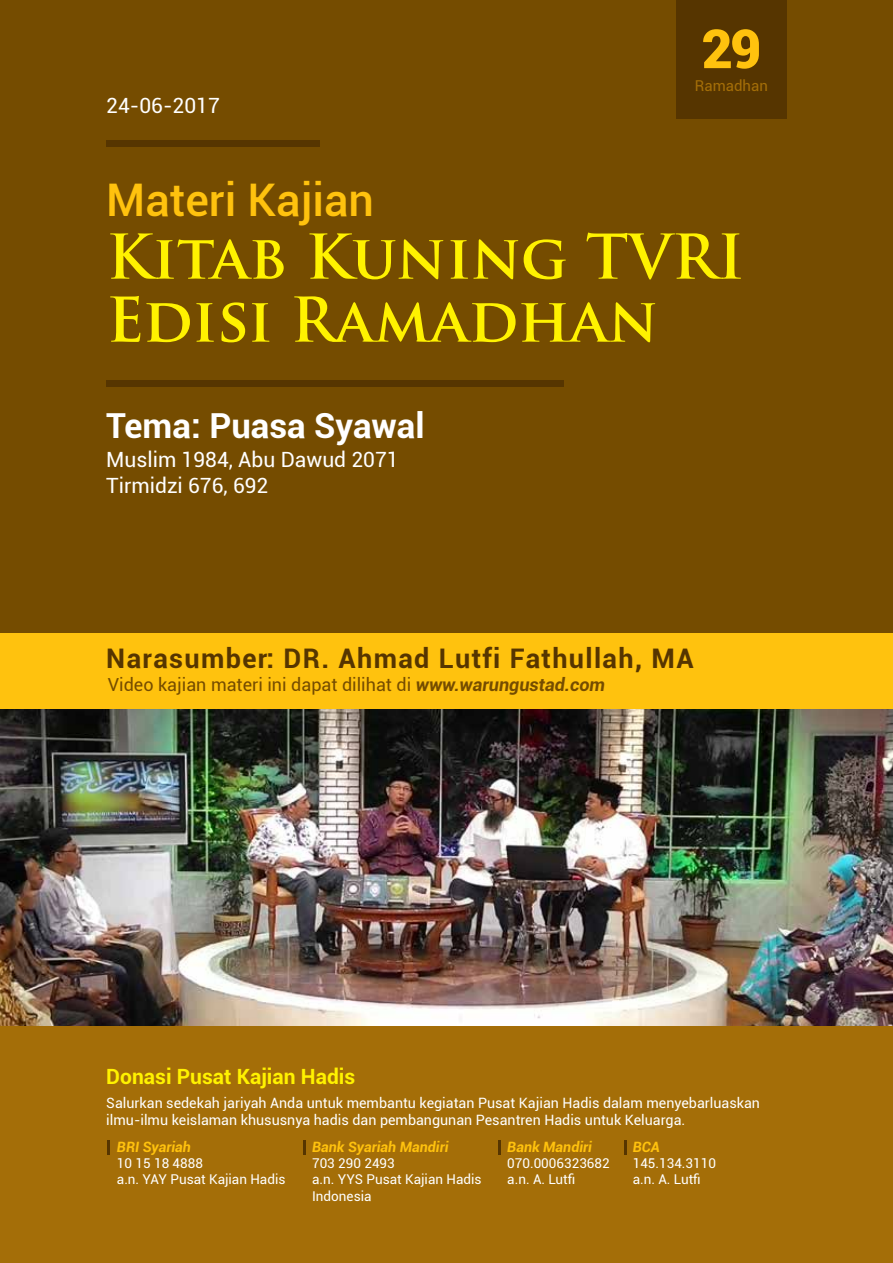
<style>
.page{position:relative;width:893px;height:1263px;background:#fff}
.page>*{position:absolute;margin:0;border:0;box-sizing:border-box;transform-origin:0 0}
.t1{font:700 60px/63px "Trajan Pro";color:#fff200}
.t2{font:900 54px "Roboto";color:#ffc20e}
.t3{font:500 45px "Roboto";color:#ffc20e}
.t4{font:700 34.5px "Roboto";color:#fff}
.t5{font:700 27px "Roboto";letter-spacing:.05em;color:#563500}
.t6{font:21px/25.2px "Roboto";color:#fff}
.t7{font:700 21px "Roboto";color:#fff200}
.t8{font:18px "Roboto";color:#754c00}
.t9{font:15px "Roboto";color:#a46e08}
.t10{font:14.25px/17.1px "Roboto";color:#fff}
.t11{font:italic 700 14.25px "Roboto";color:#ffc20e}
.t12{font:13.5px/16.2px "Roboto";color:#fff}
.s1{font-weight:700;font-style:italic}
</style>
<div class="page">
<div style="left:0;top:0;width:893px;height:633px;background:#754c00"></div>
<div style="left:0;top:633px;width:893px;height:76px;background:#ffc20e"></div>
<div style="left:106px;top:380px;width:458px;height:7px;background:#563500"></div>
<div style="left:106px;top:140px;width:214px;height:7px;background:#563500"></div>
<div style="left:0;top:1026px;width:893px;height:237px;background:#a46e08"></div>
<img style="left:0;top:709px;width:893px;height:317px">
<hr style="left:107px;top:1140px;width:3px;height:15px;background:#563500">
<hr style="left:303px;top:1140px;width:3px;height:15px;background:#563500">
<hr style="left:498px;top:1140px;width:3px;height:15px;background:#563500">
<hr style="left:624px;top:1140px;width:3px;height:15px;background:#563500">
<div style="left:676px;top:0;width:111px;height:118px;background:#563500"></div>
<h3 class="t6" style="left:106px;top:92px;width:115px">24-06-2017</h3>
<h2 class="t2" style="left:701px;top:11px;width:61px">29</h2>
<p class="t9" style="left:695px;top:75px;width:74px">Ramadhan</p>
<h3 class="t3" style="left:106px;top:168px;width:269px">Materi Kajian</h3>
<h1 class="t1" style="left:106px;top:226px;width:639px">Kitab Kuning TVRI<br>Edisi Ramadhan</h1>
<h3 class="t4" style="left:106px;top:402px;width:320px">Tema: Puasa Syawal</h3>
<h3 class="t6" style="left:106px;top:446px;width:294px">Muslim 1984, Abu Dawud 2071<br>Tirmidzi 676, 692</h3>
<h3 class="t5" style="left:106px;top:639px;width:589px">Narasumber: DR. Ahmad Lutfi Fathullah, MA</h3>
<p class="t8" style="left:108px;top:672px;width:499px">Video kajian materi ini dapat dilihat di <span class="s1">www.warungustad.com</span></p>
<h3 class="t7" style="left:106px;top:1061px;width:250px">Donasi Pusat Kajian Hadis</h3>
<p class="t10" style="left:106px;top:1094px;width:655px">Salurkan sedekah jariyah Anda untuk membantu kegiatan Pusat Kajian Hadis dalam menyebarluaskan ilmu-ilmu keislaman khususnya hadis dan pembangunan Pesantren Hadis untuk Keluarga.</p>
<p class="t11" style="left:117px;top:1137px;width:75px">BRI Syariah</p>
<p class="t12" style="left:117px;top:1155px;width:170px">10 15 18 4888<br>a.n. YAY Pusat Kajian Hadis</p>
<p class="t11" style="left:312px;top:1137px;width:138px">Bank Syariah Mandiri</p>
<p class="t12" style="left:312px;top:1155px;width:171px">703 290 2493<br>a.n. YYS Pusat Kajian Hadis<br>Indonesia</p>
<p class="t11" style="left:507px;top:1137px;width:86px">Bank Mandiri</p>
<p class="t12" style="left:507px;top:1155px;width:104px">070.0006323682 a.n. A. Lutfi</p>
<p class="t11" style="left:633px;top:1137px;width:29px">BCA</p>
<p class="t12" style="left:633px;top:1155px;width:85px">145.134.3110 a.n. A. Lutfi</p>
</div>
